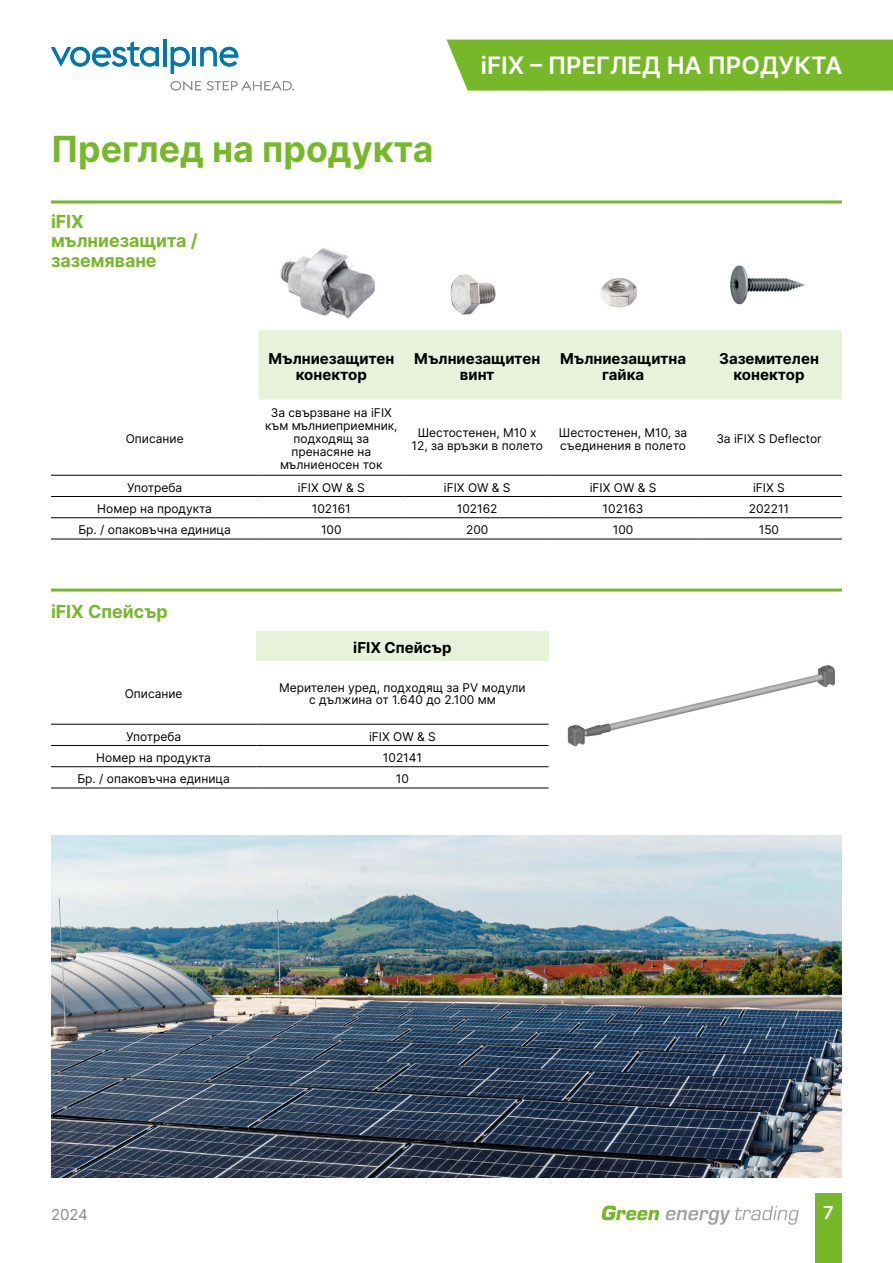
<style>
.page{position:relative;width:893px;height:1263px;background:#fff}
.page>*{position:absolute;margin:0;border:0;box-sizing:border-box;transform-origin:0 0}
.t1{font:700 36px "Inter";color:#76b82a}
.t2{font:600 24px "Inter";color:#fff}
.t3{font:700 18px/19.4px "Inter";color:#76b82a}
.t4{font:600 18px "Inter";color:#fff}
.t5{font:700 15px/16.2px "Inter";color:#000;text-align:center}
.t6{font:15px "Inter";color:#878787}
.t7{font:12px/12.9px "Inter";color:#000;text-align:center}
</style>
<div class="page">
<div style="left:815px;top:1194px;width:27px;height:69px;background:#76b82a"></div>
<svg style="left:602px;top:1205px;width:57px;height:15px"></svg>
<svg style="left:665px;top:1206px;width:134px;height:19px"></svg>
<svg style="left:51px;top:41px;width:108px;height:26px"></svg>
<hr style="left:163px;top:40px;width:3px;height:26px;background:#0078ab">
<svg style="left:171px;top:47px;width:19px;height:27px"></svg>
<hr style="left:193px;top:47px;width:3px;height:19px;background:#0078ab">
<svg style="left:200px;top:47px;width:38px;height:20px"></svg>
<svg style="left:171px;top:81px;width:30px;height:10px"></svg>
<svg style="left:207px;top:81px;width:87px;height:10px"></svg>
<hr style="left:51px;top:200px;width:791px;height:3px;background:#76b82a">
<hr style="left:51px;top:588px;width:791px;height:3px;background:#76b82a">
<div style="left:256px;top:631px;width:293px;height:29px;background:#e8f1da"></div>
<hr style="left:51px;top:724px;width:205px;height:1px;background:#000">
<hr style="left:256px;top:724px;width:293px;height:1px;background:#000">
<hr style="left:51px;top:745px;width:205px;height:1px;background:#000">
<hr style="left:256px;top:745px;width:293px;height:1px;background:#000">
<hr style="left:51px;top:766px;width:205px;height:1px;background:#000">
<hr style="left:256px;top:766px;width:293px;height:1px;background:#000">
<hr style="left:51px;top:788px;width:205px;height:1px;background:#000">
<hr style="left:256px;top:788px;width:293px;height:1px;background:#000">
<div style="left:258px;top:330px;width:584px;height:69px;background:#e8f1da"></div>
<hr style="left:51px;top:475px;width:207px;height:1px;background:#000">
<hr style="left:258px;top:475px;width:146px;height:1px;background:#000">
<hr style="left:404px;top:475px;width:146px;height:1px;background:#000">
<hr style="left:550px;top:475px;width:146px;height:1px;background:#000">
<hr style="left:696px;top:475px;width:146px;height:1px;background:#000">
<hr style="left:51px;top:496px;width:207px;height:1px;background:#000">
<hr style="left:258px;top:496px;width:146px;height:1px;background:#000">
<hr style="left:404px;top:496px;width:146px;height:1px;background:#000">
<hr style="left:550px;top:496px;width:146px;height:1px;background:#000">
<hr style="left:696px;top:496px;width:146px;height:1px;background:#000">
<hr style="left:51px;top:517px;width:207px;height:1px;background:#000">
<hr style="left:258px;top:517px;width:146px;height:1px;background:#000">
<hr style="left:404px;top:517px;width:146px;height:1px;background:#000">
<hr style="left:550px;top:517px;width:146px;height:1px;background:#000">
<hr style="left:696px;top:517px;width:146px;height:1px;background:#000">
<hr style="left:51px;top:539px;width:207px;height:1px;background:#000">
<hr style="left:258px;top:539px;width:146px;height:1px;background:#000">
<hr style="left:404px;top:539px;width:146px;height:1px;background:#000">
<hr style="left:550px;top:539px;width:146px;height:1px;background:#000">
<hr style="left:696px;top:539px;width:146px;height:1px;background:#000">
<img style="left:280px;top:247px;width:525px;height:72px">
<img style="left:567px;top:665px;width:268px;height:82px">
<img style="left:51px;top:835px;width:791px;height:343px">
<div style="left:446px;top:40px;width:447px;height:51px;background:#76b82a"></div>
<h1 class="t1" style="left:51px;top:123px;width:384px">Преглед на продукта</h1>
<h3 class="t3" style="left:51px;top:211px;width:148px">iFIX мълниезащита / заземяване</h3>
<h2 class="t2" style="left:481px;top:48px;width:297px">iFIX – Преглед на продук</h2>
<h2 class="t2" style="left:811px;top:48px;width:33px">та</h2>
<p class="t7" style="left:126px;top:432px;width:59px">Описание</p>
<p class="t5" style="left:268px;top:350px;width:127px">Мълниезащитен конектор</p>
<p class="t5" style="left:414px;top:350px;width:127px">Мълниезащитен винт</p>
<p class="t5" style="left:560px;top:350px;width:127px">Мълниезащитна гайка</p>
<p class="t5" style="left:719px;top:350px;width:101px">Заземителен конектор</p>
<p class="t7" style="left:265px;top:406px;width:134px">За свързване на iFIX към мълниеприемник, подходящ за пренасяне на мълниеносен ток</p>
<p class="t7" style="left:412px;top:425px;width:133px">Шестостенен, M10 x<br>12, за връзки в полето</p>
<p class="t7" style="left:559px;top:425px;width:130px;text-align:left">Шестостенен, M10, за съединения в полето</p>
<p class="t7" style="left:716px;top:432px;width:107px">За iFIX S Deflector</p>
<p class="t7" style="left:127px;top:481px;width:57px">Употреба</p>
<p class="t7" style="left:298px;top:481px;width:68px">iFIX OW &amp; S</p>
<p class="t7" style="left:444px;top:481px;width:68px">iFIX OW &amp; S</p>
<p class="t7" style="left:590px;top:481px;width:68px">iFIX OW &amp; S</p>
<p class="t7" style="left:753px;top:481px;width:33px">iFIX S</p>
<p class="t7" style="left:97px;top:502px;width:116px">Номер на продукта</p>
<p class="t7" style="left:312px;top:502px;width:40px">102161</p>
<p class="t7" style="left:457px;top:502px;width:42px">102162</p>
<p class="t7" style="left:603px;top:502px;width:43px">102163</p>
<p class="t7" style="left:749px;top:502px;width:42px">202211</p>
<p class="t7" style="left:78px;top:523px;width:154px">Бр. / опаковъчна единица</p>
<p class="t7" style="left:321px;top:523px;width:22px">100</p>
<p class="t7" style="left:466px;top:523px;width:24px">200</p>
<p class="t7" style="left:613px;top:523px;width:22px">100</p>
<p class="t7" style="left:759px;top:523px;width:22px">150</p>
<h3 class="t3" style="left:51px;top:601px;width:118px">iFIX Спейсър</h3>
<p class="t5" style="left:353px;top:639px;width:100px">iFIX Спейсър</p>
<p class="t7" style="left:125px;top:687px;width:59px">Описание</p>
<p class="t7" style="left:279px;top:680px;width:248px">Мерителен уред, подходящ за PV модули с дължина от 1.640 до 2.100 мм</p>
<p class="t7" style="left:126px;top:729px;width:57px">Употреба</p>
<p class="t7" style="left:369px;top:729px;width:68px">iFIX OW &amp; S</p>
<p class="t7" style="left:96px;top:751px;width:116px">Номер на продукта</p>
<p class="t7" style="left:383px;top:751px;width:41px">102141</p>
<p class="t7" style="left:77px;top:772px;width:154px">Бр. / опаковъчна единица</p>
<p class="t7" style="left:396px;top:772px;width:15px">10</p>
<p class="t6" style="left:51px;top:1204px;width:38px">2024</p>
<h3 class="t4" style="left:823px;top:1199px;width:12px">7</h3>
</div>
